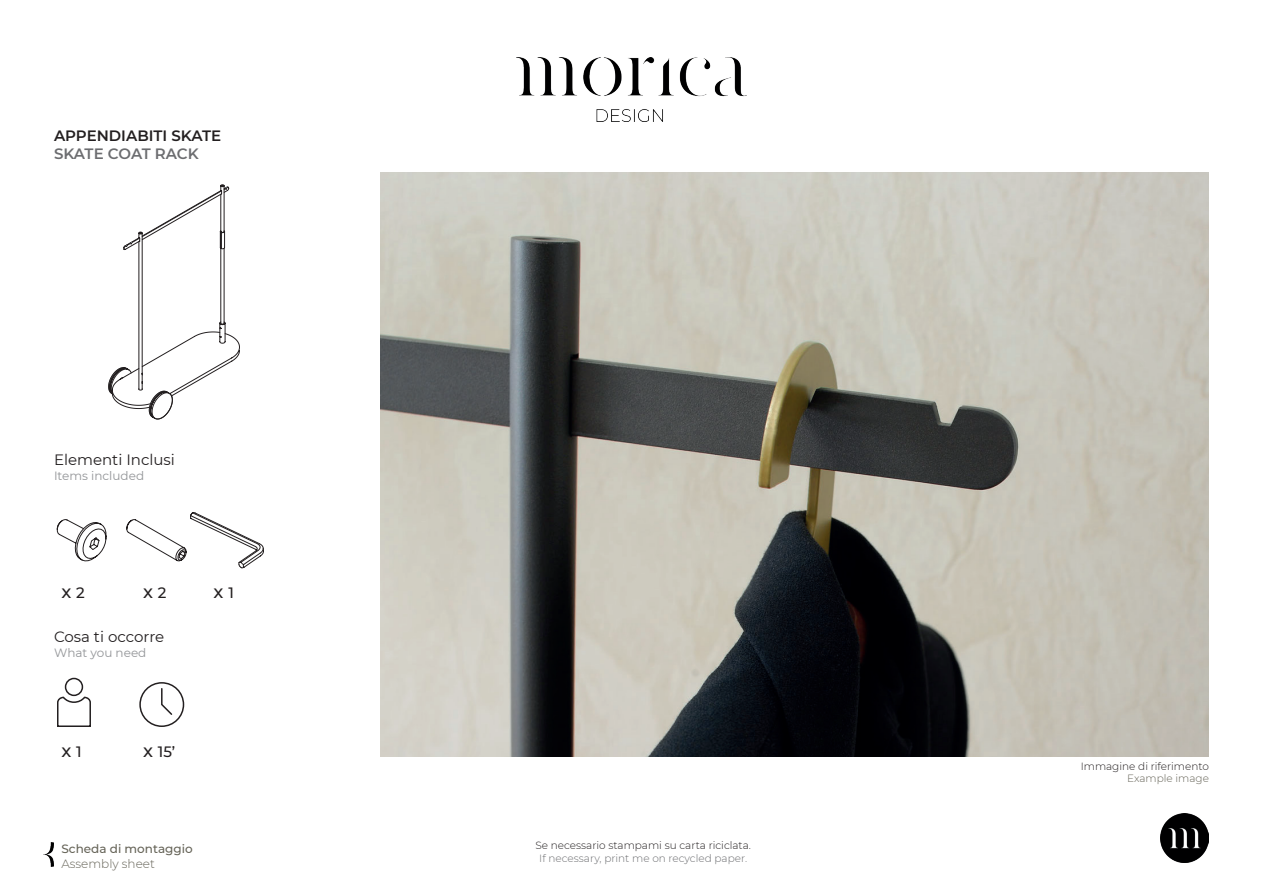
<style>
.page{position:relative;width:1263px;height:893px;background:#fff}
.page>*{position:absolute;margin:0;border:0;box-sizing:border-box;transform-origin:0 0}
.t1{font:500 18px "Montserrat";color:#231f20}
.t2{font:15px "Montserrat";color:#231f20}
.t3{font:600 15px "Montserrat";color:#231f20}
.t4{font:600 15px "Montserrat";letter-spacing:-.01em;color:#6c6d70}
.t5{font:500 15px "Montserrat";color:#231f20}
.t6{font:12px "Montserrat";color:#939598}
.t7{font:500 12px "Montserrat";color:#656357}
.t8{font:300 12px "Montserrat";color:#656357}
.t9{font:300 10.5px "Montserrat";color:#231f20}
.t10{font:300 10.5px "Montserrat";color:#6c6d70}
.t11{font:300 10.5px "Montserrat";color:#656357}
.s1{font-size:15px}
.s2{font-size:18px}
</style>
<div class="page">
<img style="left:44px;top:843px;width:10px;height:24px">
<img style="left:1160px;top:814px;width:49px;height:48px">
<img style="left:519px;top:58px;width:228px;height:63px">
<svg style="left:139px;top:682px;width:46px;height:45px"></svg>
<div style="left:65px;top:678px;width:18px;height:18px;border:2px solid #231f20;border-radius:50%"></div>
<svg style="left:57px;top:695px;width:34px;height:32px"></svg>
<img style="left:381px;top:172px;width:828px;height:585px">
<svg style="left:108px;top:184px;width:132px;height:235px"></svg>
<svg style="left:57px;top:519px;width:50px;height:42px"></svg>
<svg style="left:126px;top:512px;width:138px;height:56px"></svg>
<h2 class="t3" style="left:54px;top:125px;width:169px">APPENDIABITI SKATE</h2>
<h2 class="t4" style="left:54px;top:143px;width:146px">SKATE COAT RACK</h2>
<h2 class="t2" style="left:54px;top:450px;width:122px">Elementi Inclusi</h2>
<p class="t6" style="left:54px;top:467px;width:92px">Items included</p>
<h1 class="t1" style="left:61px;top:579px;width:25px">x <span class="s1">2</span></h1>
<h1 class="t1" style="left:143px;top:579px;width:25px">x <span class="s1">2</span></h1>
<h1 class="t1" style="left:214px;top:579px;width:22px">x <span class="s1">1</span></h1>
<h2 class="t2" style="left:54px;top:626px;width:112px">Cosa ti occorre</h2>
<p class="t6" style="left:54px;top:644px;width:94px">What you need</p>
<h1 class="t1" style="left:61px;top:738px;width:22px">x <span class="s1">1</span></h1>
<h2 class="t5" style="left:143px;top:741px;width:34px"><span class="s2">x</span> 15’</h2>
<p class="t7" style="left:61px;top:841px;width:133px">Scheda di montaggio</p>
<p class="t8" style="left:61px;top:855px;width:95px">Assembly sheet</p>
<p class="t9" style="left:535px;top:838px;width:217px">Se necessario stampami su carta riciclata.</p>
<p class="t10" style="left:539px;top:851px;width:209px">If necessary, print me on recycled paper.</p>
<p class="t9" style="left:1081px;top:759px;width:130px">Immagine di riferimento</p>
<p class="t11" style="left:1127px;top:771px;width:83px">Example image</p>
</div>
